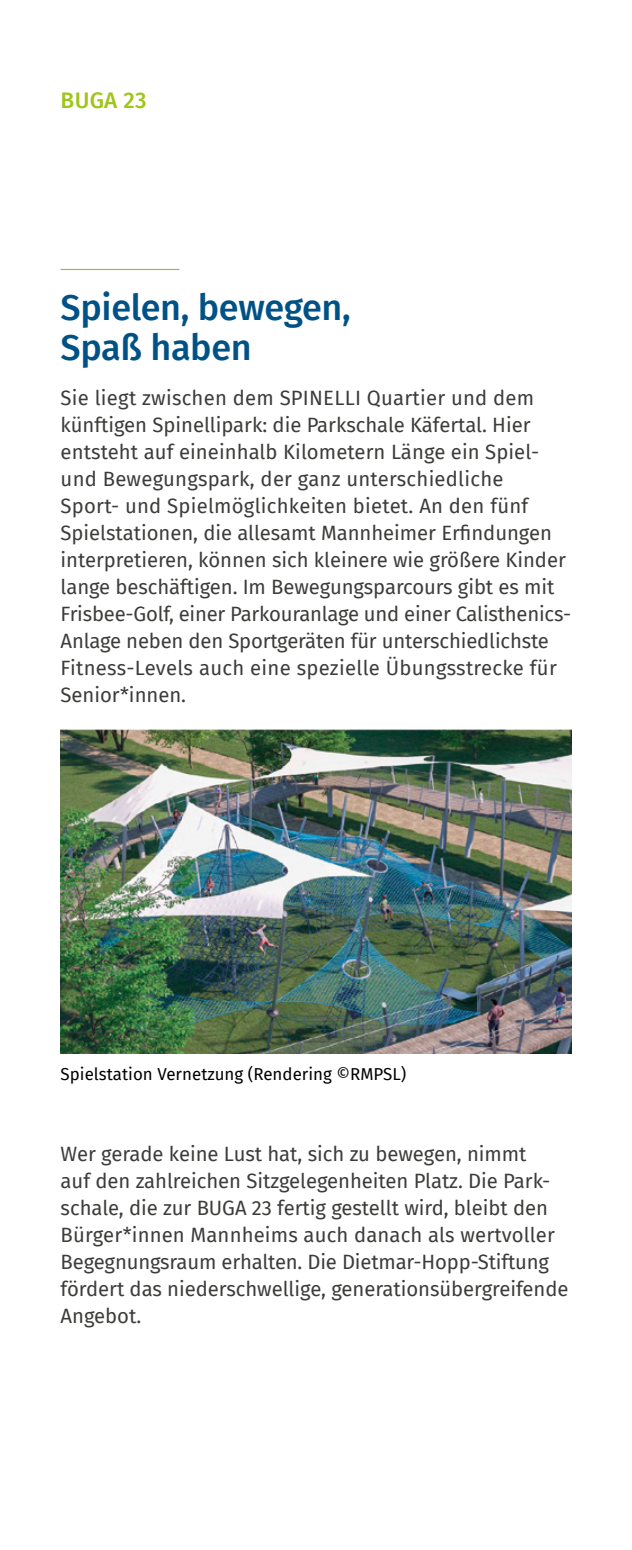
<style>
.page{position:relative;width:632px;height:1550px;background:#fff}
.page>*{position:absolute;margin:0;border:0;box-sizing:border-box;transform-origin:0 0}
.BF-Headline_h2{font:500 36px/40.5px "Fira Sans";letter-spacing:-.01em;color:#005286}
.BF-Bereich_h1{font:500 22.5px "Fira Sans";letter-spacing:.01em;color:#9fc519}
.Fließtext_SPIN{font:20.25px/27px "Fira Sans";color:#3c3c3b}
.t1{font:16.88px "Fira Sans";color:#000}
</style>
<div class="page">
<hr style="left:61px;top:269px;width:118px;height:1px;background:#95c11f">
<img style="left:61px;top:729px;width:510px;height:324px">
<h1 class="BF-Bereich_h1" style="left:61px;top:82px;width:87px">BUGA 23</h1>
<h2 class="BF-Headline_h2" style="left:61px;top:285px;width:291px">Spielen, bewegen,<br>Spaß haben</h2>
<p class="Fließtext_SPIN" style="left:61px;top:384px;width:512px">Sie liegt zwischen dem SPINELLI Quartier und dem künftigen Spinellipark: die Parkschale Käfertal. Hier entsteht auf eineinhalb Kilometern Länge ein Spiel&shy;und Bewegungspark, der ganz unterschiedliche<br>Sport- und Spielmöglichkeiten bietet. An den fünf Spielstationen, die allesamt Mannheimer Erfindungen interpretieren, können sich kleinere wie größere Kinder lange beschäftigen. Im Bewegungsparcours gibt es mit Frisbee-Golf, einer Parkouranlage und einer Calisthenics-Anlage neben den Sportgeräten für unterschiedlichste Fitness-Levels auch eine spezielle Übungsstrecke für Senior*innen.</p>
<p class="t1" style="left:61px;top:1061px;width:347px">Spielstation Vernetzung (Rendering ©RMPSL)</p>
<p class="Fließtext_SPIN" style="left:61px;top:1140px;width:509px">Wer gerade keine Lust hat, sich zu bewegen, nimmt<br>auf den zahlreichen Sitzgelegenheiten Platz. Die Park&shy;schale, die zur BUGA 23 fertig gestellt wird, bleibt den Bürger*innen Mannheims auch danach als wertvoller Begegnungsraum erhalten. Die Dietmar-Hopp-Stiftung fördert das niederschwellige, generationsübergreifende Angebot.</p>
</div>
